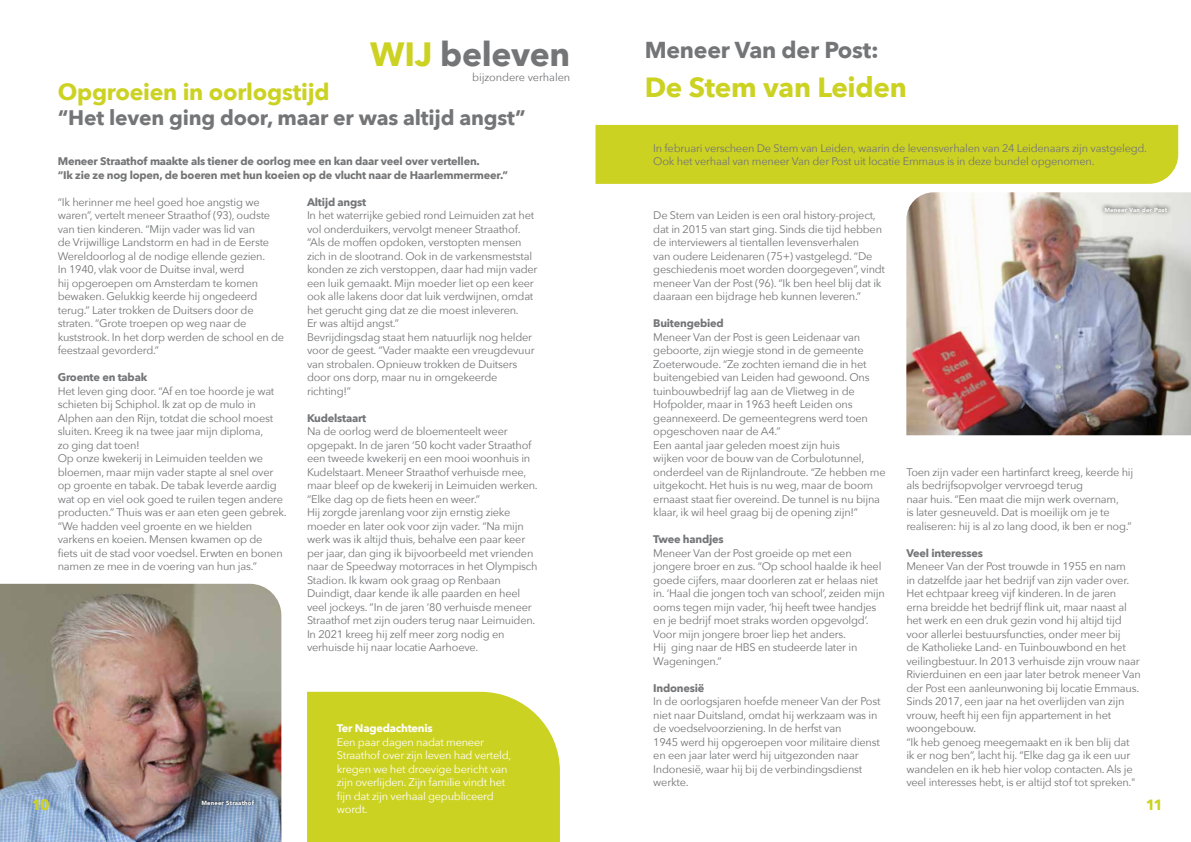
<style>
.page{position:relative;width:1191px;height:842px;background:#fff}
.page>*{position:absolute;margin:0;border:0;box-sizing:border-box;transform-origin:0 0}
.t1{font:700 33.6px "Avenir Next";letter-spacing:-.01em;color:#747577}
.t2{font:700 27.7px "Avenir Next";letter-spacing:-.01em;color:#ccd222}
.t3{font:700 23px "Avenir Next";letter-spacing:-.01em;color:#ccd222}
.t4{font:700 23px "Avenir Next";letter-spacing:-.01em;color:#747577}
.t5{font:700 21px "Avenir Next";letter-spacing:-.01em;color:#747577}
.t6{font:700 14.8px "Avenir Next";color:#ccd222}
.t7{font:11px/13.5px "Avenir Next";letter-spacing:-.02em;color:#747577}
.t8{font:700 11px/13.5px "Avenir Next";letter-spacing:-.02em;color:#747577}
.t9{font:11px/13.5px "Avenir Next";letter-spacing:-.02em;color:#fff}
.t10{font:700 11px "Avenir Next";letter-spacing:-.02em;color:#fff}
.t11{font:900 6px "Avenir";letter-spacing:.025em;color:#fff}
.s1{color:#ccd222}
</style>
<div class="page">
<img style="left:0;top:584px;width:281px;height:258px">
<div style="left:595px;top:125px;width:583px;height:59px;background:#ccd222"></div>
<div style="left:307px;top:692px;width:253px;height:150px;background:#ccd222"></div>
<div style="left:200px;top:798px;width:56px;height:9px;background:#000;opacity:.79"></div>
<img style="left:906px;top:192px;width:285px;height:243px">
<svg style="left:1099px;top:202px;width:72px;height:14px"></svg>
<h1 class="t1" style="left:370px;top:25px;width:201px"><span class="s1">WIJ</span> beleven</h1>
<p class="t7" style="left:472px;top:70px;width:100px">bijzondere verhalen</p>
<h3 class="t3" style="left:58px;top:72px;width:273px">Opgroeien in oorlogstijd</h3>
<h3 class="t5" style="left:58px;top:99px;width:469px">“Het leven ging door, maar er was altijd angst”</h3>
<p class="t8" style="left:58px;top:154px;width:451px">Meneer Straathof maakte als tiener de oorlog mee en kan daar veel over vertellen.<br>“Ik zie ze nog lopen, de boeren met hun koeien op de vlucht naar de Haarlemmermeer.”</p>
<p class="t7" style="left:58px;top:195px;width:228px">“Ik herinner me heel goed hoe angstig we waren”, vertelt meneer Straathof (93), oudste van tien kinderen. “Mijn vader was lid van<br>de Vrijwillige Landstorm en had in de Eerste Wereldoorlog al de nodige ellende gezien.<br>In 1940, vlak voor de Duitse inval, werd<br>hij opgeroepen om Amsterdam te komen bewaken. Gelukkig keerde hij ongedeerd terug.” Later trokken de Duitsers door de straten. “Grote troepen op weg naar de kuststrook. In het dorp werden de school en de feestzaal gevorderd.”</p>
<p class="t8" style="left:58px;top:370px;width:91px">Groente en tabak</p>
<p class="t7" style="left:58px;top:384px;width:230px">Het leven ging door. “Af en toe hoorde je wat schieten bij Schiphol. Ik zat op de mulo in Alphen aan den Rijn, totdat die school moest sluiten. Kreeg ik na twee jaar mijn diploma,<br>zo ging dat toen!<br>Op onze kwekerij in Leimuiden teelden we bloemen, maar mijn vader stapte al snel over op groente en tabak. De tabak leverde aardig wat op en viel ook goed te ruilen tegen andere producten.” Thuis was er aan eten geen gebrek. “We hadden veel groente en we hielden varkens en koeien. Mensen kwamen op de<br>fiets uit de stad voor voedsel. Erwten en bonen namen ze mee in de voering van hun jas.”</p>
<p class="t8" style="left:307px;top:195px;width:61px">Altijd angst</p>
<p class="t7" style="left:307px;top:208px;width:232px">In het waterrijke gebied rond Leimuiden zat het vol onderduikers, vervolgt meneer Straathof. “Als de moffen opdoken, verstopten mensen zich in de slootrand. Ook in de varkensmeststal konden ze zich verstoppen, daar had mijn vader een luik gemaakt. Mijn moeder liet op een keer ook alle lakens door dat luik verdwijnen, omdat het gerucht ging dat ze die moest inleveren.<br>Er was altijd angst.”<br>Bevrijdingsdag staat hem natuurlijk nog helder voor de geest. “Vader maakte een vreugdevuur van strobalen. Opnieuw trokken de Duitsers door ons dorp, maar nu in omgekeerde richting!”</p>
<p class="t8" style="left:307px;top:411px;width:61px">Kudelstaart</p>
<p class="t7" style="left:307px;top:424px;width:232px">Na de oorlog werd de bloementeelt weer opgepakt. In de jaren ‘50 kocht vader Straathof een tweede kwekerij en een mooi woonhuis in Kudelstaart. Meneer Straathof verhuisde mee, maar bleef op de kwekerij in Leimuiden werken. “Elke dag op de fiets heen en weer.”<br>Hij zorgde jarenlang voor zijn ernstig zieke moeder en later ook voor zijn vader. “Na mijn werk was ik altijd thuis, behalve een paar keer per jaar, dan ging ik bijvoorbeeld met vrienden naar de Speedway motorraces in het Olympisch Stadion. Ik kwam ook graag op Renbaan Duindigt, daar kende ik alle paarden en heel veel jockeys. ”In de jaren ’80 verhuisde meneer Straathof met zijn ouders terug naar Leimuiden.<br>In 2021 kreeg hij zelf meer zorg nodig en verhuisde hij naar locatie Aarhoeve.</p>
<h3 class="t6" style="left:32px;top:792px;width:19px">10</h3>
<p class="t11" style="left:201px;top:797px;width:54px">Meneer Straathof</p>
<p class="t10" style="left:337px;top:719px;width:97px">Ter Nagedachtenis</p>
<p class="t9" style="left:337px;top:735px;width:176px">Een paar dagen nadat meneer<br>Straathof over zijn leven had verteld, kregen we het droevige bericht van zijn overlijden. Zijn familie vindt het fijn dat zijn verhaal gepubliceerd wordt.</p>
<h3 class="t4" style="left:645px;top:30px;width:235px">Meneer Van der Post:</h3>
<h2 class="t2" style="left:645px;top:63px;width:264px">De Stem van Leiden</h2>
<p class="t7" style="left:653px;top:141px;width:495px">In februari verscheen De Stem van Leiden, waarin de levensverhalen van 24 Leidenaars zijn vastgelegd.<br>Ook het verhaal van meneer Van der Post uit locatie Emmaus is in deze bundel opgenomen.</p>
<p class="t7" style="left:653px;top:208px;width:233px">De Stem van Leiden is een oral history-project, dat in 2015 van start ging. Sinds die tijd hebben de interviewers al tientallen levensverhalen<br>van oudere Leidenaren (75+) vastgelegd. “De geschiedenis moet worden doorgegeven”, vindt meneer Van der Post (96). “Ik ben heel blij dat ik daaraan een bijdrage heb kunnen leveren.”</p>
<p class="t8" style="left:653px;top:316px;width:72px">Buitengebied</p>
<p class="t7" style="left:653px;top:330px;width:234px">Meneer Van der Post is geen Leidenaar van geboorte, zijn wiegje stond in de gemeente Zoeterwoude. “Ze zochten iemand die in het buitengebied van Leiden had gewoond. Ons tuinbouwbedrijf lag aan de Vlietweg in de Hofpolder, maar in 1963 heeft Leiden ons geannexeerd. De gemeentegrens werd toen opgeschoven naar de A4.”<br>Een aantal jaar geleden moest zijn huis<br>wijken voor de bouw van de Corbulotunnel, onderdeel van de Rijnlandroute. “Ze hebben me uitgekocht. Het huis is nu weg, maar de boom ernaast staat fier overeind. De tunnel is nu bijna klaar, ik wil heel graag bij de opening zijn!”</p>
<p class="t8" style="left:653px;top:532px;width:72px">Twee handjes</p>
<p class="t7" style="left:653px;top:545px;width:233px">Meneer Van der Post groeide op met een jongere broer en zus. “Op school haalde ik heel goede cijfers, maar doorleren zat er helaas niet in. ‘Haal die jongen toch van school’, zeiden mijn ooms tegen mijn vader, ‘hij heeft twee handjes en je bedrijf moet straks worden opgevolgd’.<br>Voor mijn jongere broer liep het anders.<br>Hij ging naar de HBS en studeerde later in Wageningen.”</p>
<p class="t8" style="left:653px;top:681px;width:53px">Indonesië</p>
<p class="t7" style="left:653px;top:694px;width:229px">In de oorlogsjaren hoefde meneer Van der Post niet naar Duitsland, omdat hij werkzaam was in de voedselvoorziening. In de herfst van<br>1945 werd hij opgeroepen voor militaire dienst en een jaar later werd hij uitgezonden naar Indonesië, waar hij bij de verbindingsdienst werkte.</p>
<p class="t11" style="left:1104px;top:204px;width:64px">Meneer Van der Post</p>
<p class="t7" style="left:906px;top:464px;width:228px">Toen zijn vader een hartinfarct kreeg, keerde hij als bedrijfsopvolger vervroegd terug<br>naar huis. “Een maat die mijn werk overnam,<br>is later gesneuveld. Dat is moeilijk om je te realiseren: hij is al zo lang dood, ik ben er nog.”</p>
<p class="t8" style="left:906px;top:546px;width:78px">Veel interesses</p>
<p class="t7" style="left:906px;top:559px;width:236px">Meneer Van der Post trouwde in 1955 en nam<br>in datzelfde jaar het bedrijf van zijn vader over.<br>Het echtpaar kreeg vijf kinderen. In de jaren erna breidde het bedrijf flink uit, maar naast al het werk en een druk gezin vond hij altijd tijd voor allerlei bestuursfuncties, onder meer bij<br>de Katholieke Land- en Tuinbouwbond en het veilingbestuur. In 2013 verhuisde zijn vrouw naar Rivierduinen en een jaar later betrok meneer Van der Post een aanleunwoning bij locatie Emmaus.<br>Sinds 2017, een jaar na het overlijden van zijn vrouw, heeft hij een fijn appartement in het woongebouw.<br>“Ik heb genoeg meegemaakt en ik ben blij dat<br>ik er nog ben”, lacht hij. “Elke dag ga ik een uur wandelen en ik heb hier volop contacten. Als je veel interesses hebt, is er altijd stof tot spreken."</p>
<h3 class="t6" style="left:1145px;top:792px;width:19px">11</h3>
</div>
